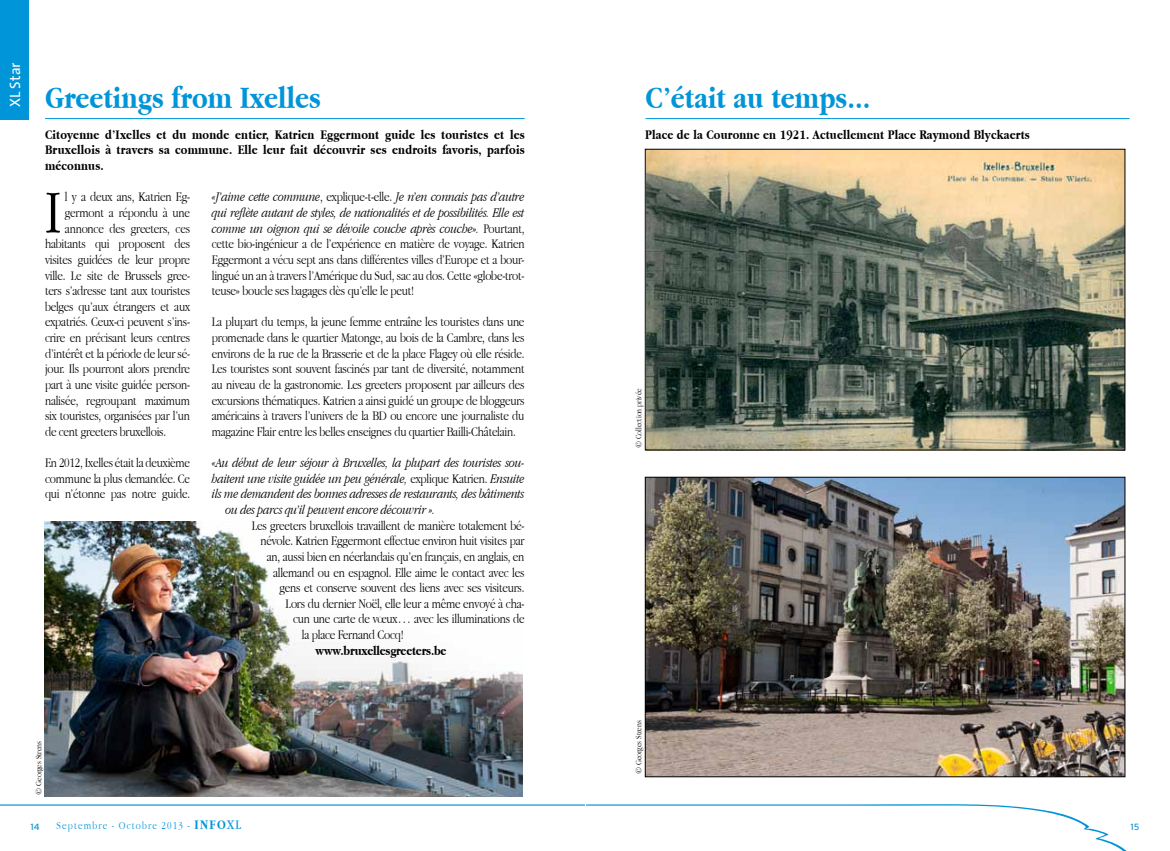
<style>
.page{position:relative;width:1170px;height:851px;background:#fff}
.page>*{position:absolute;margin:0;border:0;box-sizing:border-box;transform-origin:0 0}
.t1{font:300 63.38px "Apple Garamond";color:#000}
.t2{font:700 32.5px "Apple Garamond";color:#0095d8}
.t3{font:15px "The Sans";color:#fff}
.t4{font:300 13.75px/15.6px "Apple Garamond";letter-spacing:-.015em;color:#000;text-align:justify}
.t5{font:700 13.75px/15.6px "Apple Garamond";letter-spacing:.01em;color:#000;text-align:justify}
.t6{font:italic 300 13.75px "Apple Garamond";letter-spacing:-.015em;color:#000}
.t7{font:700 13.75px "Apple Garamond";letter-spacing:-.015em;color:#000}
.t8{font:300 11.25px "Apple Garamond";letter-spacing:.1em;color:#0095d8}
.t9{font:11.25px "Perspective Sans";color:#0095d8}
.t10{font:300 8.75px "Apple Garamond";color:#000}
.s1{font-style:italic}
.s2{font-style:normal}
.s3{font-weight:700;font-size:13.75px}
.s4{font-weight:400;font-size:13.75px}
</style>
<div class="page">
<svg style="left:0;top:804px;width:1126px;height:46px"></svg>
<img style="left:45px;top:521px;width:478px;height:275px">
<hr style="left:645px;top:118px;width:484px;height:1px;background:#0095d8">
<img style="left:647px;top:151px;width:476px;height:297px">
<div style="left:645px;top:149px;width:480px;height:301px;border:1px solid #000"></div>
<img style="left:647px;top:479px;width:476px;height:296px">
<div style="left:645px;top:477px;width:480px;height:300px;border:1px solid #000"></div>
<hr style="left:45px;top:118px;width:479px;height:1px;background:#0095d8">
<div style="left:0;top:0;width:29px;height:119px;background:#0095d8"></div>
<p class="t3" style="left:3px;top:107px;width:46px;rotate:-90deg">XL Star</p>
<h2 class="t2" style="left:45px;top:79px;width:277px">Greetings from Ixelles</h2>
<p class="t5" style="left:45px;top:126px;width:481px">Citoyenne d’Ixelles et du monde entier, Katrien Eggermont guide les touristes et les Bruxellois à travers sa commune. Elle leur fait découvrir ses endroits favoris, parfois méconnus.</p>
<h1 class="t1" style="left:45px;top:175px;width:18px">I</h1>
<p class="t4" style="left:65px;top:189px;width:127px">l y a deux ans, Katrien Eg-</p>
<p class="t4" style="left:65px;top:204px;width:127px">germont a répondu à une</p>
<p class="t4" style="left:65px;top:220px;width:127px">annonce des greeters, ces</p>
<p class="t4" style="left:45px;top:236px;width:146px">habitants qui proposent des</p>
<p class="t4" style="left:45px;top:251px;width:147px">visites guidées de leur propre</p>
<p class="t4" style="left:45px;top:267px;width:146px">ville. Le site de Brussels gree-</p>
<p class="t4" style="left:45px;top:283px;width:146px">ters s’adresse tant aux touristes</p>
<p class="t4" style="left:45px;top:298px;width:147px">belges qu’aux étrangers et aux</p>
<p class="t4" style="left:45px;top:314px;width:147px">expatriés. Ceux-ci peuvent s’ins-</p>
<p class="t4" style="left:45px;top:329px;width:147px">crire en précisant leurs centres</p>
<p class="t4" style="left:45px;top:345px;width:147px">d’intérêt et la période de leur sé-</p>
<p class="t4" style="left:45px;top:361px;width:146px">jour. Ils pourront alors prendre</p>
<p class="t4" style="left:45px;top:376px;width:146px">part à une visite guidée person-</p>
<p class="t4" style="left:45px;top:392px;width:146px">nalisée, regroupant maximum</p>
<p class="t4" style="left:45px;top:407px;width:146px">six touristes, organisées par l’un</p>
<p class="t4" style="left:45px;top:423px;width:123px">de cent greeters bruxellois.</p>
<p class="t4" style="left:45px;top:454px;width:147px">En 2012, Ixelles était la deuxième commune la plus demandée. Ce qui n’étonne pas notre guide.</p>
<p class="t4" style="left:212px;top:189px;width:314px"><span class="s1">«J’aime cette commune</span>, explique-t-elle. <span class="s1">Je n’en connais pas d’autre qui reflète autant de styles, de nationalités et de possibilités. Elle est comme un oignon qui se dévoile couche après couche».</span> Pourtant, cette bio-ingénieur a de l’expérience en matière de voyage. Katrien Eggermont a vécu sept ans dans différentes villes d’Europe et a bour&shy;lingué un an à travers l’Amérique du Sud, sac au dos. Cette «globe-trot&shy;teuse» boucle ses bagages dès qu’elle le peut!</p>
<p class="t4" style="left:212px;top:314px;width:314px">La plupart du temps, la jeune femme entraîne les touristes dans une promenade dans le quartier Matonge, au bois de la Cambre, dans les environs de la rue de la Brasserie et de la place Flagey où elle réside.<br>Les touristes sont souvent fascinés par tant de diversité, notamment au niveau de la gastronomie. Les greeters proposent par ailleurs des excursions thématiques. Katrien a ainsi guidé un groupe de bloggeurs américains à travers l’univers de la BD ou encore une journaliste du magazine Flair entre les belles enseignes du quartier Bailli-Châtelain.</p>
<p class="t6" style="left:212px;top:454px;width:314px">«Au début de leur séjour à Bruxelles, la plupart des touristes sou-</p>
<p class="t6" style="left:212px;top:470px;width:314px">haitent une visite guidée un peu générale, <span class="s2">explique Katrien.</span> Ensuite</p>
<p class="t6" style="left:212px;top:486px;width:314px">ils me demandent des bonnes adresses de restaurants, des bâtiments</p>
<p class="t6" style="left:225px;top:501px;width:211px">ou des parcs qu’il peuvent encore découvrir ».</p>
<p class="t4" style="left:252px;top:517px;width:274px">Les greeters bruxellois travaillent de manière totalement bé-</p>
<p class="t4" style="left:260px;top:532px;width:265px">névole. Katrien Eggermont effectue environ huit visites par</p>
<p class="t4" style="left:267px;top:548px;width:259px">an, aussi bien en néerlandais qu’en français, en anglais, en</p>
<p class="t4" style="left:273px;top:564px;width:253px">allemand ou en espagnol. Elle aime le contact avec les</p>
<p class="t4" style="left:279px;top:579px;width:247px">gens et conserve souvent des liens avec ses visiteurs.</p>
<p class="t4" style="left:285px;top:595px;width:240px">Lors du dernier Noël, elle leur a même envoyé à cha-</p>
<p class="t4" style="left:293px;top:611px;width:233px">cun une carte de vœux… avec les illuminations de</p>
<p class="t4" style="left:302px;top:626px;width:103px">la place Fernand Cocq!</p>
<p class="t7" style="left:315px;top:642px;width:132px">www.bruxellesgreeters.be</p>
<h2 class="t2" style="left:645px;top:79px;width:226px">C’était au temps...</h2>
<p class="t5" style="left:645px;top:127px;width:386px">Place de la Couronne en 1921. Actuellement Place Raymond Blyckaerts</p>
<p class="t10" style="left:633px;top:448px;width:61px;rotate:-90deg">© Collection privée</p>
<p class="t10" style="left:34px;top:794px;width:55px;rotate:-90deg">© Georges Strens</p>
<p class="t10" style="left:633px;top:774px;width:55px;rotate:-90deg">© Georges Strens</p>
<p class="t9" style="left:30px;top:819px;width:11px">14</p>
<p class="t8" style="left:56px;top:819px;width:186px">Septembre - Octobre 2013 - <span class="s3">INFO</span><span class="s4">XL</span></p>
<p class="t9" style="left:1130px;top:819px;width:11px">15</p>
</div>
